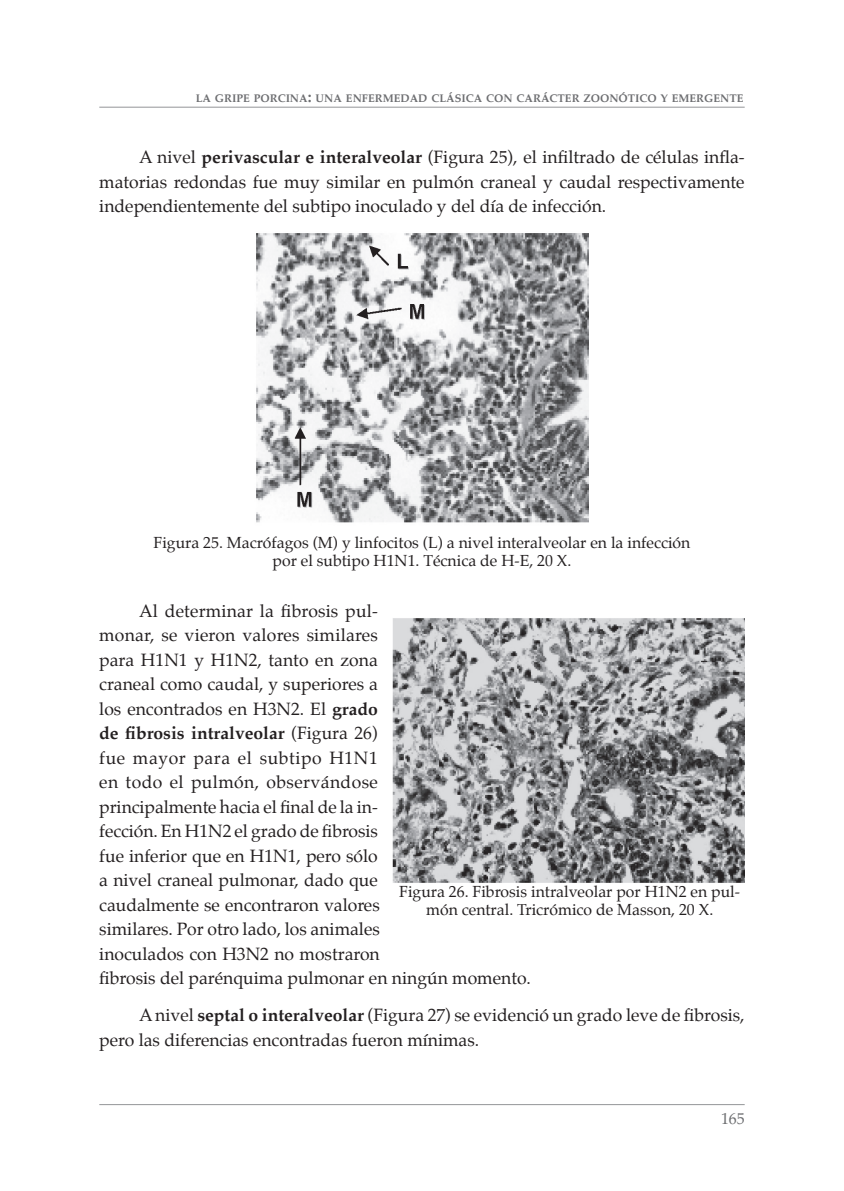
<style>
.page{position:relative;width:844px;height:1191px;background:#fff}
.page>*{position:absolute;margin:0;border:0;box-sizing:border-box;transform-origin:0 0}
.t1{font:17.5px/24.5px "Palatino";color:#231f20}
.t2{font:15.75px/18.4px "Palatino";color:#231f20;text-align:center}
.t3{font:15.75px "Palatino";color:#6c6d70}
.t4{font:700 11.03px "Palatino";color:#6c6d70}
.s1{font-size:15.75px}
.s2{font-weight:700}
</style>
<div class="page">
<hr style="left:99px;top:107px;width:645px;height:1px;background:#939598">
<hr style="left:99px;top:1104px;width:645px;height:1px;background:#939598">
<img style="left:256px;top:233px;width:332px;height:290px">
<img style="left:392px;top:618px;width:352px;height:265px">
<p class="t4" style="left:196px;top:93px;width:549px">LA GRIPE PORCINA<span class="s1">:</span> UNA ENFERMEDAD CLÁSICA CON CARÁCTER ZOONÓTICO Y EMERGENTE</p>
<p class="t1" style="left:99px;top:146px;width:646px;text-align:justify;text-indent:40px">A nivel <span class="s2">perivascular e interalveolar</span> (Figura 25), el infiltrado de células infla&shy;matorias redondas fue muy similar en pulmón craneal y caudal respectivamente independientemente del subtipo inoculado y del día de infección.</p>
<p class="t2" style="left:153px;top:534px;width:538px">Figura 25. Macrófagos (M) y linfocitos (L) a nivel interalveolar en la infección por el subtipo H1N1. Técnica de H-E, 20 X.</p>
<p class="t1" style="left:99px;top:600px;width:433px;text-indent:40px">Al determinar la fibrosis pul-<br>monar, se vieron valores similares<br>para H1N1 y H1N2, tanto en zona<br>craneal como caudal, y superiores a<br>los encontrados en H3N2. El <span class="s2">grado<br>de fibrosis intralveolar</span> (Figura 26)<br>fue mayor para el subtipo H1N1<br>en todo el pulmón, observándose<br>principalmente hacia el final de la in-<br>fección. En H1N2 el grado de fibrosis<br>fue inferior que en H1N1, pero sólo<br>a nivel craneal pulmonar, dado que<br>caudalmente se encontraron valores<br>similares. Por otro lado, los animales<br>inoculados con H3N2 no mostraron<br>fibrosis del parénquima pulmonar en ningún momento.</p>
<p class="t1" style="left:99px;top:1004px;width:646px;text-indent:40px">A nivel <span class="s2">septal o interalveolar</span> (Figura 27) se evidenció un grado leve de fibrosis, pero las diferencias encontradas fueron mínimas.</p>
<p class="t2" style="left:399px;top:883px;width:342px">Figura 26. Fibrosis intralveolar por H1N2 en pul&shy;món central. Tricrómico de Masson, 20 X.</p>
<p class="t3" style="left:720px;top:1110px;width:25px">165</p>
</div>
